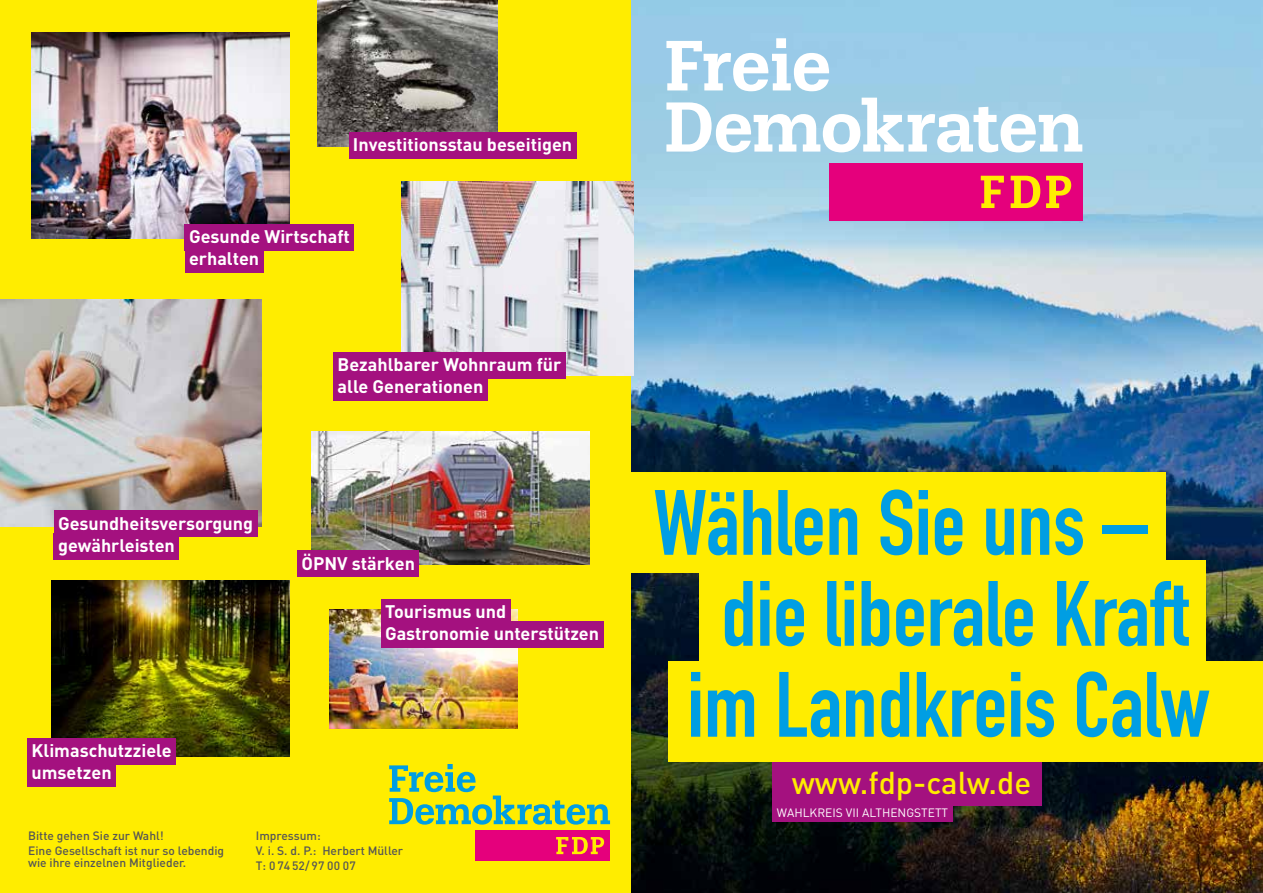
<style>
.page{position:relative;width:1263px;height:893px;background:#fff}
.page>*{position:absolute;margin:0;border:0;box-sizing:border-box;transform-origin:0 0}
.t1{font:700 90.9px/90.9px "DIN Condensed";color:#009ee3}
.t2{font:500 31.2px "DIN";color:#ffed00}
.t3{font:700 18px/22.2px "DIN";color:#fff}
.t4{font:500 12px/15px "DIN";color:#565655}
.t5{font:12px "DIN";color:#fff}
</style>
<div class="page">
<div style="left:0;top:0;width:653px;height:893px;background:#ffed00"></div>
<img style="left:52px;top:580px;width:238px;height:176px">
<img style="left:631px;top:0;width:632px;height:893px">
<div style="left:772px;top:762px;width:270px;height:44px;background:#a4117f"></div>
<div style="left:631px;top:472px;width:535px;height:101px;background:#ffed00"></div>
<div style="left:669px;top:661px;width:594px;height:101px;background:#ffed00"></div>
<div style="left:699px;top:560px;width:507px;height:101px;background:#ffed00"></div>
<svg style="left:666px;top:98px;width:416px;height:54px"></svg>
<svg style="left:666px;top:41px;width:163px;height:50px"></svg>
<div style="left:776px;top:38px;width:10px;height:10px;background:#fff"></div>
<div style="left:829px;top:164px;width:253px;height:57px;background:#e5007c"></div>
<svg style="left:1046px;top:176px;width:25px;height:32px"></svg>
<svg style="left:1011px;top:176px;width:29px;height:32px"></svg>
<svg style="left:981px;top:176px;width:23px;height:32px"></svg>
<div style="left:27px;top:738px;width:149px;height:26px;background:#a4117f"></div>
<div style="left:27px;top:760px;width:89px;height:26px;background:#a4117f"></div>
<img style="left:32px;top:32px;width:258px;height:207px">
<img style="left:317px;top:0;width:180px;height:146px">
<div style="left:349px;top:132px;width:227px;height:26px;background:#a4117f"></div>
<div style="left:185px;top:224px;width:169px;height:26px;background:#a4117f"></div>
<div style="left:185px;top:246px;width:79px;height:27px;background:#a4117f"></div>
<img style="left:0;top:299px;width:261px;height:227px">
<img style="left:401px;top:182px;width:232px;height:193px">
<img style="left:312px;top:431px;width:278px;height:133px">
<img style="left:329px;top:609px;width:188px;height:119px">
<div style="left:54px;top:511px;width:203px;height:26px;background:#a4117f"></div>
<div style="left:54px;top:533px;width:125px;height:26px;background:#a4117f"></div>
<div style="left:333px;top:352px;width:233px;height:26px;background:#a4117f"></div>
<div style="left:333px;top:374px;width:155px;height:27px;background:#a4117f"></div>
<div style="left:297px;top:550px;width:122px;height:27px;background:#a4117f"></div>
<svg style="left:389px;top:764px;width:221px;height:61px"></svg>
<div style="left:476px;top:831px;width:134px;height:30px;background:#e5007c"></div>
<svg style="left:556px;top:837px;width:48px;height:17px"></svg>
<div style="left:381px;top:599px;width:130px;height:26px;background:#a4117f"></div>
<div style="left:381px;top:621px;width:222px;height:27px;background:#a4117f"></div>
<div style="left:772px;top:803px;width:181px;height:19px;background:#a4117f"></div>
<p class="t3" style="left:353px;top:133px;width:221px">Investitionsstau beseitigen</p>
<p class="t3" style="left:189px;top:225px;width:162px">Gesunde Wirtschaft erhalten</p>
<p class="t3" style="left:58px;top:511px;width:197px">Gesundheitsversorgung gewährleisten</p>
<p class="t3" style="left:32px;top:739px;width:141px">Klimaschutzziele</p>
<p class="t3" style="left:32px;top:761px;width:82px">umsetzen</p>
<p class="t3" style="left:338px;top:353px;width:225px">Bezahlbarer Wohnraum für alle Generationen</p>
<p class="t3" style="left:302px;top:551px;width:115px">ÖPNV stärken</p>
<p class="t3" style="left:385px;top:600px;width:216px">Tourismus und<br>Gastronomie unterstützen</p>
<p class="t4" style="left:28px;top:828px;width:197px">Bitte gehen Sie zur Wahl!<br>Eine Gesellschaft ist nur so lebendig</p>
<p class="t4" style="left:28px;top:855px;width:160px">wie ihre einzelnen Mitglieder.</p>
<p class="t4" style="left:256px;top:828px;width:149px">Impressum:<br>V. i. S. d. P.: Herbert Müller<br>T: 0 74 52/ 97 00 07</p>
<h1 class="t1" style="left:721px;top:477px;width:469px;text-indent:-68px">Wählen Sie uns – die liberale Kraft</h1>
<h1 class="t1" style="left:687px;top:659px;width:524px">im Landkreis Calw</h1>
<h2 class="t2" style="left:792px;top:763px;width:241px">www.fdp-calw.de</h2>
<p class="t5" style="left:777px;top:805px;width:173px">WAHLKREIS VII ALTHENGSTETT</p>
</div>
